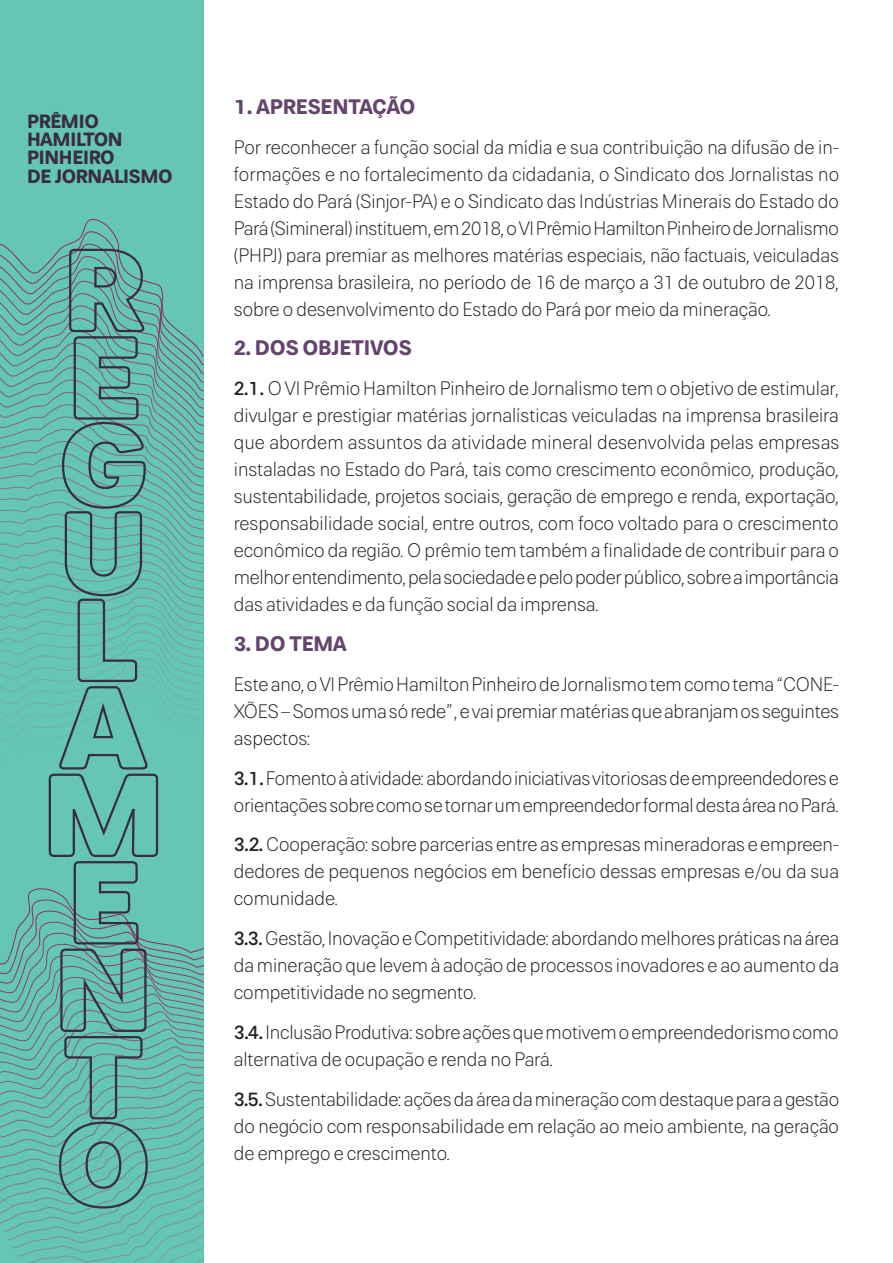
<style>
.page{position:relative;width:893px;height:1263px;background:#fff}
.page>*{position:absolute;margin:0;border:0;box-sizing:border-box;transform-origin:0 0}
.t1{font:700 21px "Paul Grotesk Soft";letter-spacing:-.01em;color:#65456d}
.t2{font:300 19.5px/27px "Paul Grotesk Soft";color:#231f20;text-align:justify}
.t3{font:700 19.2px/18.5px "Paul Grotesk Soft";letter-spacing:-.02em;color:#392c43}
.s1{font-weight:500}
</style>
<div class="page">
<div style="left:0;top:0;width:203px;height:1263px;background:#66c6b6"></div>
<svg style="left:0;top:888px;width:203px;height:375px"></svg>
<svg style="left:0;top:218px;width:203px;height:536px"></svg>
<svg style="left:48px;top:248px;width:111px;height:962px"></svg>
<p class="t3" style="left:27px;top:112px;width:147px">PRÊMIO<br>HAMILTON<br>PINHEIRO<br>DE JORNALISMO</p>
<p class="t1" style="left:234px;top:94px;width:183px">1. APRESENTAÇÃO</p>
<p class="t2" style="left:234px;top:133px;width:607px">Por reconhecer a função social da mídia e sua contribuição na difusão de in&shy;formações e no fortalecimento da cidadania, o Sindicato dos Jornalistas no Estado do Pará (Sinjor-PA) e o Sindicato das Indústrias Minerais do Estado do Pará (Simineral) instituem, em 2018, o VI Prêmio Hamilton Pinheiro de Jornalismo (PHPJ) para premiar as melhores matérias especiais, não factuais, veiculadas na imprensa brasileira, no período de 16 de março a 31 de outubro de 2018, sobre o desenvolvimento do Estado do Pará por meio da mineração.</p>
<p class="t1" style="left:234px;top:336px;width:179px">2. DOS OBJETIVOS</p>
<p class="t2" style="left:234px;top:375px;width:607px"><span class="s1">2.1.</span> O VI Prêmio Hamilton Pinheiro de Jornalismo tem o objetivo de estimular, divulgar e prestigiar matérias jornalísticas veiculadas na imprensa brasileira que abordem assuntos da atividade mineral desenvolvida pelas empresas instaladas no Estado do Pará, tais como crescimento econômico, produção, sustentabilidade, projetos sociais, geração de emprego e renda, exportação, responsabilidade social, entre outros, com foco voltado para o crescimento econômico da região. O prêmio tem também a finalidade de contribuir para o melhor entendimento, pela sociedade e pelo poder público, sobre a importância das atividades e da função social da imprensa.</p>
<p class="t1" style="left:234px;top:631px;width:114px">3. DO TEMA</p>
<p class="t2" style="left:234px;top:670px;width:607px">Este ano, o VI Prêmio Hamilton Pinheiro de Jornalismo tem como tema “CONE-XÕES – Somos uma só rede”, e vai premiar matérias que abranjam os seguintes aspectos:</p>
<p class="t2" style="left:234px;top:764px;width:606px"><span class="s1">3.1.</span> Fomento à atividade: abordando iniciativas vitoriosas de empreendedores e orientações sobre como se tornar um empreendedor formal desta área no Pará.</p>
<p class="t2" style="left:234px;top:831px;width:607px"><span class="s1">3.2.</span> Cooperação: sobre parcerias entre as empresas mineradoras e empreen&shy;dedores de pequenos negócios em benefício dessas empresas e/ou da sua comunidade.</p>
<p class="t2" style="left:234px;top:925px;width:607px"><span class="s1">3.3.</span> Gestão, Inovação e Competitividade: abordando melhores práticas na área da mineração que levem à adoção de processos inovadores e ao aumento da competitividade no segmento.</p>
<p class="t2" style="left:234px;top:1018px;width:606px"><span class="s1">3.4.</span> Inclusão Produtiva: sobre ações que motivem o empreendedorismo como alternativa de ocupação e renda no Pará.</p>
<p class="t2" style="left:234px;top:1085px;width:607px"><span class="s1">3.5.</span> Sustentabilidade: ações da área da mineração com destaque para a gestão do negócio com responsabilidade em relação ao meio ambiente, na geração de emprego e crescimento.</p>
</div>
